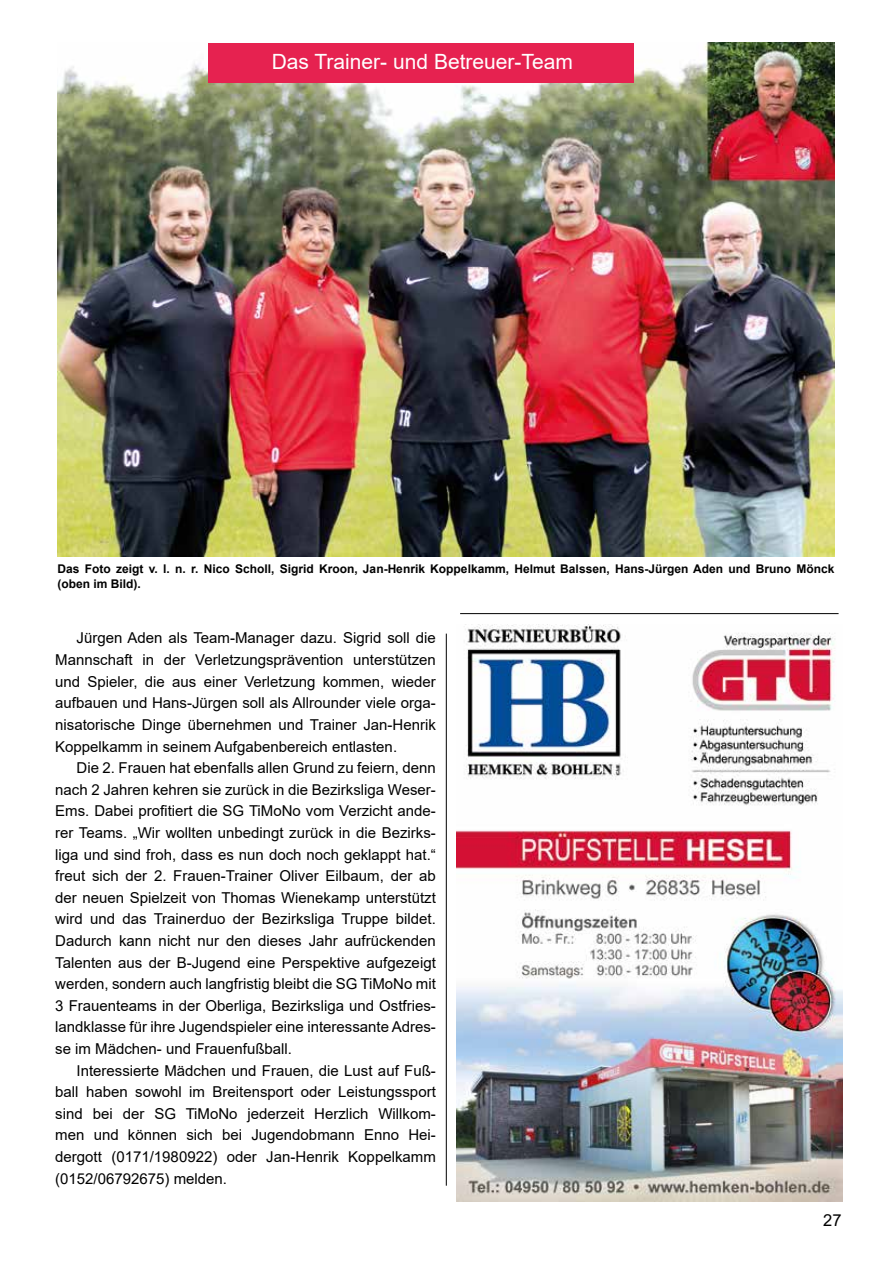
<style>
.page{position:relative;width:893px;height:1263px;background:#fff}
.page>*{position:absolute;margin:0;border:0;box-sizing:border-box;transform-origin:0 0}
.t1{font:21px "Arial";color:#fff}
.t2{font:16.5px "Arial";color:#000}
.t3{font:15px/21.6px "Arial";color:#000;text-align:justify}
.t4{font:700 12px/14.4px "Arial";color:#000}
</style>
<div class="page">
<img style="left:456px;top:624px;width:386px;height:577px">
<hr style="left:460px;top:613px;width:379px;height:1px;background:#000">
<hr style="left:446px;top:634px;width:1px;height:552px;background:#000">
<img style="left:57px;top:43px;width:777px;height:513px">
<div style="left:208px;top:43px;width:426px;height:40px;background:#e62250"></div>
<h1 class="t1" style="left:272px;top:47px;width:303px">Das Trainer- und Betreuer-Team</h1>
<p class="t4" style="left:57px;top:562px;width:779px">Das Foto zeigt v. l. n. r. Nico Scholl, Sigrid Kroon, Jan-Henrik Koppelkamm, Helmut Balssen, Hans-Jürgen Aden und Bruno Mönck (oben im Bild).</p>
<p class="t3" style="left:55px;top:627px;width:382px;text-indent:21px">Jürgen Aden als Team-Manager dazu. Sigrid soll die Mannschaft in der Verletzungsprävention unterstützen und Spieler, die aus einer Verletzung kommen, wieder aufbauen und Hans-Jürgen soll als Allrounder viele orga&shy;nisatorische Dinge übernehmen und Trainer Jan-Henrik Koppelkamm in seinem Aufgabenbereich entlasten.</p>
<p class="t3" style="left:55px;top:757px;width:382px;text-indent:21px">Die 2. Frauen hat ebenfalls allen Grund zu feiern, denn nach 2 Jahren kehren sie zurück in die Bezirksliga Weser-Ems. Dabei profitiert die SG TiMoNo vom Verzicht ande&shy;rer Teams. „Wir wollten unbedingt zurück in die Bezirks&shy;liga und sind froh, dass es nun doch noch geklappt hat.“ freut sich der 2. Frauen-Trainer Oliver Eilbaum, der ab der neuen Spielzeit von Thomas Wienekamp unterstützt wird und das Trainerduo der Bezirksliga Truppe bildet.<br>Dadurch kann nicht nur den dieses Jahr aufrückenden Talenten aus der B-Jugend eine Perspektive aufgezeigt werden, sondern auch langfristig bleibt die SG TiMoNo mit 3 Frauenteams in der Oberliga, Bezirksliga und Ostfries&shy;landklasse für ihre Jugendspieler eine interessante Adres&shy;se im Mädchen- und Frauenfußball.</p>
<p class="t3" style="left:55px;top:1059px;width:382px;text-indent:21px">Interessierte Mädchen und Frauen, die Lust auf Fuß&shy;ball haben sowohl im Breitensport oder Leistungssport sind bei der SG TiMoNo jederzeit Herzlich Willkom&shy;men und können sich bei Jugendobmann Enno Hei&shy;dergott (0171/1980922) oder Jan-Henrik Koppelkamm (0152/06792675) melden.</p>
<p class="t2" style="left:823px;top:1209px;width:20px">27</p>
</div>
